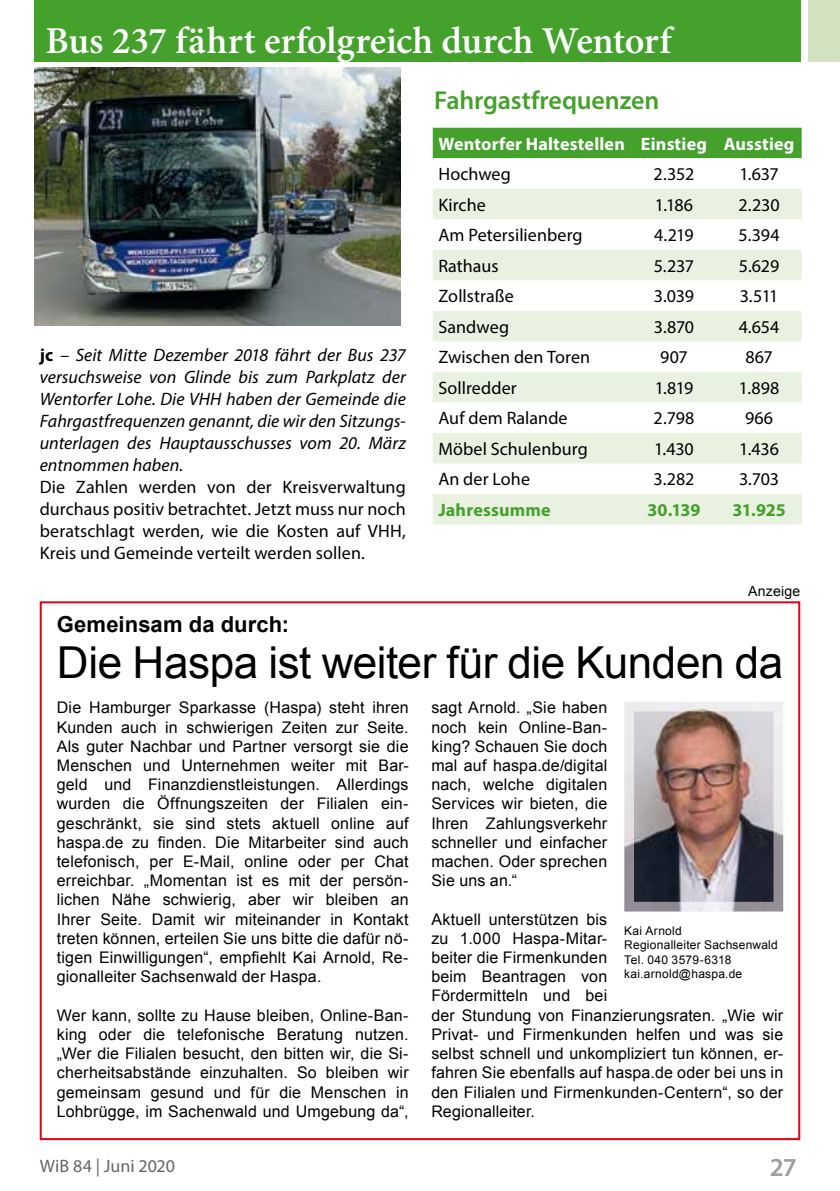
<style>
.page{position:relative;width:840px;height:1191px;background:#fff}
.page>*{position:absolute;margin:0;border:0;box-sizing:border-box;transform-origin:0 0}
.t1{font:44px "Arial";letter-spacing:-.01em;color:#000}
.t2{font:600 38px "Minion Pro";letter-spacing:-.01em;color:#fff}
.t3{font:600 26px "Myriad Pro";letter-spacing:-.005em;color:#44a12b}
.t4{font:600 26px "Myriad Pro";color:#9c9e9f}
.t5{font:700 22px "Arial";letter-spacing:.005em;color:#000}
.t6{font:18px/22px "Myriad Pro";color:#000;text-align:justify}
.t7{font:italic 18px/22px "Myriad Pro";letter-spacing:.005em;color:#000;text-align:justify}
.t8{font:700 18px "Myriad Pro";letter-spacing:.01em;color:#fff}
.t9{font:700 18px "Myriad Pro";letter-spacing:.01em;color:#44a12b}
.t10{font:18px "Myriad Pro";color:#646567}
.t11{font:16px/19.2px "Arial";letter-spacing:.01em;color:#000;text-align:justify}
.t12{font:14px "Arial";letter-spacing:.015em;color:#000}
.t13{font:12px/14.4px "Arial";letter-spacing:.02em;color:#000}
.s1{font-weight:700;font-style:normal}
</style>
<div class="page">
<div style="left:808px;top:0;width:31px;height:62px;background:#d3e3c2"></div>
<div style="left:34px;top:0;width:765px;height:62px;background:#44a12b"></div>
<div style="left:432px;top:128px;width:369px;height:30px;background:#44a12b"></div>
<svg style="left:433px;top:189px;width:368px;height:335px;fill:#e9f1e1"></svg>
<img style="left:34px;top:67px;width:366px;height:259px">
<img style="left:624px;top:702px;width:158px;height:209px">
<h2 class="t2" style="left:45px;top:15px;width:627px">Bus 237 fährt erfolgreich durch Wentorf</h2>
<p class="t7" style="left:40px;top:344px;width:367px"><span class="s1">jc</span> – Seit Mitte Dezember 2018 fährt der Bus 237 versuchsweise von Glinde bis zum Parkplatz der Wentorfer Lohe. Die VHH haben der Gemeinde die Fahrgastfrequenzen genannt, die wir den Sitzungs&shy;unterlagen des Hauptausschusses vom 20. März entnommen haben.</p>
<p class="t6" style="left:40px;top:476px;width:367px">Die Zahlen werden von der Kreisverwaltung durchaus positiv betrachtet. Jetzt muss nur noch beratschlagt werden, wie die Kosten auf VHH, Kreis und Gemeinde verteilt werden sollen.</p>
<h3 class="t3" style="left:434px;top:84px;width:227px">Fahrgastfrequenzen</h3>
<p class="t8" style="left:438px;top:132px;width:357px">Wentorfer Haltestellen Einstieg Ausstieg</p>
<p class="t6" style="left:438px;top:163px;width:74px">Hochweg</p>
<p class="t6" style="left:653px;top:163px;width:42px">2.352</p>
<p class="t6" style="left:739px;top:163px;width:41px">1.637</p>
<p class="t6" style="left:438px;top:193px;width:49px">Kirche</p>
<p class="t6" style="left:654px;top:193px;width:40px">1.186</p>
<p class="t6" style="left:738px;top:193px;width:43px">2.230</p>
<p class="t6" style="left:438px;top:224px;width:146px">Am Petersilienberg</p>
<p class="t6" style="left:654px;top:224px;width:41px">4.219</p>
<p class="t6" style="left:738px;top:224px;width:42px">5.394</p>
<p class="t6" style="left:438px;top:254px;width:62px">Rathaus</p>
<p class="t6" style="left:653px;top:254px;width:42px">5.237</p>
<p class="t6" style="left:738px;top:254px;width:42px">5.629</p>
<p class="t6" style="left:438px;top:285px;width:77px">Zollstraße</p>
<p class="t6" style="left:653px;top:285px;width:42px">3.039</p>
<p class="t6" style="left:739px;top:285px;width:40px">3.511</p>
<p class="t6" style="left:438px;top:315px;width:72px">Sandweg</p>
<p class="t6" style="left:653px;top:315px;width:42px">3.870</p>
<p class="t6" style="left:738px;top:315px;width:42px">4.654</p>
<p class="t6" style="left:438px;top:346px;width:153px">Zwischen den Toren</p>
<p class="t6" style="left:659px;top:346px;width:29px">907</p>
<p class="t6" style="left:745px;top:346px;width:29px">867</p>
<p class="t6" style="left:438px;top:376px;width:80px">Sollredder</p>
<p class="t6" style="left:654px;top:376px;width:40px">1.819</p>
<p class="t6" style="left:738px;top:376px;width:42px">1.898</p>
<p class="t6" style="left:438px;top:407px;width:131px">Auf dem Ralande</p>
<p class="t6" style="left:653px;top:407px;width:42px">2.798</p>
<p class="t6" style="left:744px;top:407px;width:30px">966</p>
<p class="t6" style="left:438px;top:437px;width:151px">Möbel Schulenburg</p>
<p class="t6" style="left:653px;top:437px;width:41px">1.430</p>
<p class="t6" style="left:738px;top:437px;width:41px">1.436</p>
<p class="t6" style="left:438px;top:468px;width:93px">An der Lohe</p>
<p class="t6" style="left:653px;top:468px;width:42px">3.282</p>
<p class="t6" style="left:738px;top:468px;width:41px">3.703</p>
<p class="t9" style="left:438px;top:498px;width:114px">Jahressumme</p>
<p class="t9" style="left:647px;top:498px;width:54px">30.139</p>
<p class="t9" style="left:732px;top:498px;width:55px">31.925</p>
<p class="t12" style="left:747px;top:581px;width:54px">Anzeige</p>
<h3 class="t5" style="left:57px;top:609px;width:234px">Gemeinsam da durch:</h3>
<h1 class="t1" style="left:57px;top:633px;width:727px">Die Haspa ist weiter für die Kunden da</h1>
<p class="t11" style="left:57px;top:698px;width:353px">Die Hamburger Sparkasse (Haspa) steht ihren Kunden auch in schwierigen Zeiten zur Seite.<br>Als guter Nachbar und Partner versorgt sie die Menschen und Unternehmen weiter mit Bar&shy;geld und Finanzdienstleistungen. Allerdings wurden die Öffnungszeiten der Filialen ein&shy;geschränkt, sie sind stets aktuell online auf haspa.de zu finden. Die Mitarbeiter sind auch telefonisch, per E-Mail, online oder per Chat erreichbar. „Momentan ist es mit der persön&shy;lichen Nähe schwierig, aber wir bleiben an Ihrer Seite. Damit wir miteinander in Kontakt treten können, erteilen Sie uns bitte die dafür nö&shy;tigen Einwilligungen“, empfiehlt Kai Arnold, Re&shy;gionalleiter Sachsenwald der Haspa.</p>
<p class="t11" style="left:57px;top:1005px;width:353px">Wer kann, sollte zu Hause bleiben, Online-Ban&shy;king oder die telefonische Beratung nutzen. „Wer die Filialen besucht, den bitten wir, die Si&shy;cherheitsabstände einzuhalten. So bleiben wir gemeinsam gesund und für die Menschen in Lohbrügge, im Sachenwald und Umgebung da“,</p>
<p class="t11" style="left:431px;top:698px;width:177px">sagt Arnold. „Sie haben noch kein Online-Ban&shy;king? Schauen Sie doch mal auf haspa.de/digital nach, welche digitalen Services wir bieten, die Ihren Zahlungsverkehr schneller und einfacher machen. Oder sprechen Sie uns an.“</p>
<p class="t11" style="left:431px;top:909px;width:353px;text-align:left">Aktuell unterstützen bis<br>zu 1.000 Haspa-Mitar-<br>beiter die Firmenkunden<br>beim Beantragen von<br>Fördermitteln und bei<br>der Stundung von Finanzierungsraten. „Wie wir Privat- und Firmenkunden helfen und was sie selbst schnell und unkompliziert tun können, er&shy;fahren Sie ebenfalls auf haspa.de oder bei uns in den Filialen und Firmenkunden-Centern“, so der Regionalleiter.</p>
<p class="t13" style="left:624px;top:923px;width:155px">Kai Arnold<br>Regionalleiter Sachsenwald<br>Tel. 040 3579-6318 kai.arnold@haspa.de</p>
<p class="t10" style="left:40px;top:1154px;width:137px">WiB 84 | Juni 2020</p>
<h3 class="t4" style="left:769px;top:1151px;width:29px">27</h3>
</div>
